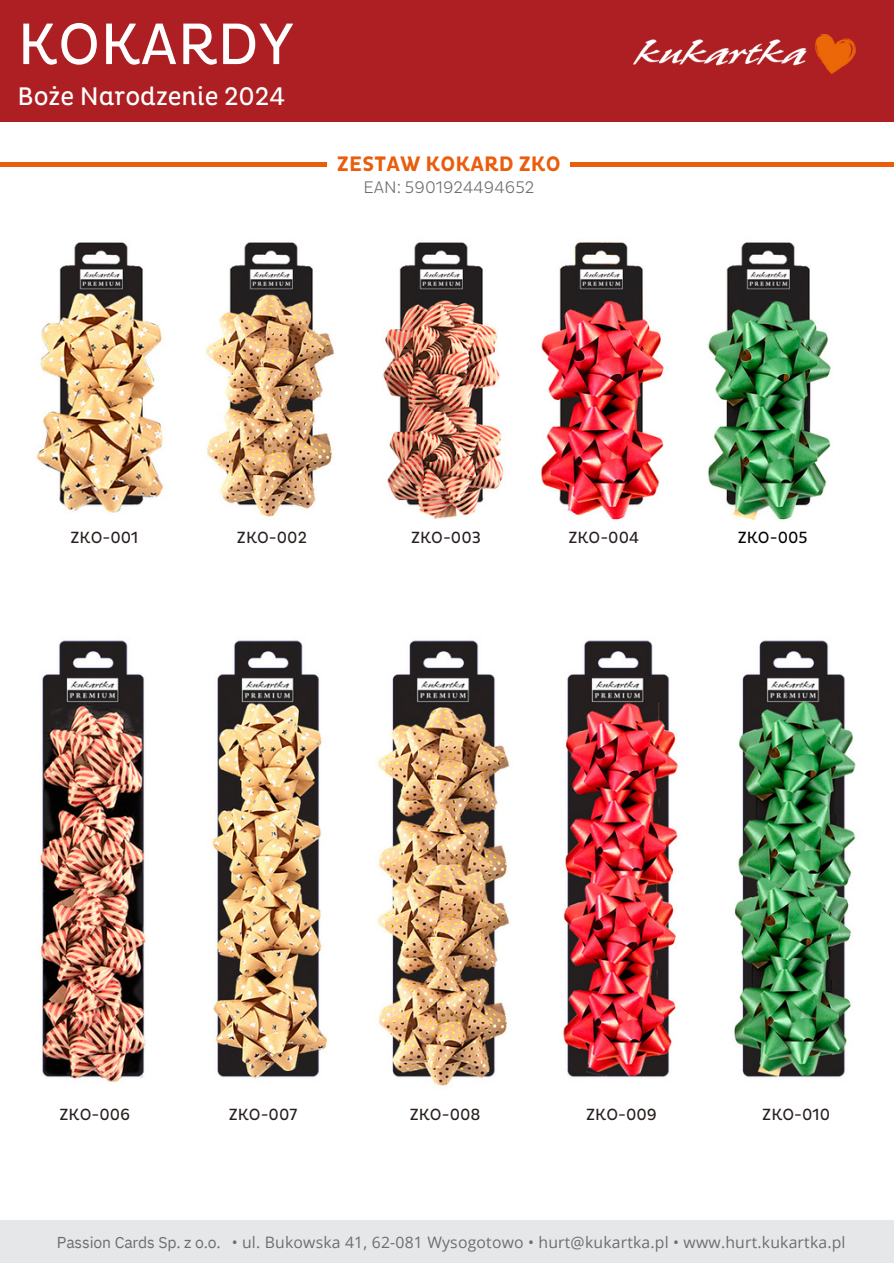
<style>
.page{position:relative;width:894px;height:1264px;background:#fff}
.page>*{position:absolute;margin:0;border:0;box-sizing:border-box;transform-origin:0 0}
.t1{font:59.55px "Pluto Cond";color:#fff}
.t2{font:25.95px "Pluto Cond";color:#fff}
.t3{font:700 21.3px "Pluto Cond";letter-spacing:.01em;color:#e95d0c}
.t4{font:300 17.1px "Pluto Cond";color:#6d6e70}
.t5{font:16.5px "Pluto Cond";color:#271f1e}
.t6{font:16.5px "Pluto Cond";color:#000}
.t7{font:15.75px "Open Sans";letter-spacing:.015em;color:#6d6e70}
.t8{font:15.75px "IBM Plex Sans";letter-spacing:-.01em;color:#6d6e70}
</style>
<div class="page">
<hr style="left:21px;top:162px;width:306px;height:4px;background:#e95d0c">
<hr style="left:570px;top:162px;width:302px;height:4px;background:#e95d0c">
<hr style="left:631px;top:162px;width:262px;height:4px;background:#e95d0c">
<hr style="left:0;top:162px;width:263px;height:4px;background:#e95d0c">
<div style="left:0;top:1220px;width:893px;height:42px;background:#e6e7e8"></div>
<img style="left:205px;top:242px;width:130px;height:275px">
<img style="left:36px;top:242px;width:128px;height:271px">
<img style="left:383px;top:242px;width:121px;height:277px">
<img style="left:541px;top:242px;width:123px;height:278px">
<img style="left:708px;top:242px;width:123px;height:278px">
<img style="left:212px;top:640px;width:115px;height:439px">
<img style="left:377px;top:640px;width:133px;height:447px">
<img style="left:40px;top:640px;width:107px;height:442px">
<img style="left:563px;top:640px;width:115px;height:439px">
<img style="left:734px;top:640px;width:122px;height:438px">
<div style="left:0;top:0;width:893px;height:122px;background:#ae1f23"></div>
<img style="left:633px;top:34px;width:222px;height:40px">
<p class="t1" style="left:18px;top:9px;width:277px">KOKARDY</p>
<p class="t2" style="left:18px;top:81px;width:269px">Boże Narodzenie 2024</p>
<p class="t3" style="left:337px;top:151px;width:225px">ZESTAW KOKARD ZKO</p>
<h1 class="t4" style="left:363px;top:177px;width:172px">EAN: 5901924494652</h1>
<p class="t5" style="left:70px;top:527px;width:69px">ZKO-001</p>
<p class="t5" style="left:237px;top:527px;width:71px">ZKO-002</p>
<p class="t5" style="left:411px;top:527px;width:71px">ZKO-003</p>
<h3 class="t5" style="left:568px;top:527px;width:72px">ZKO-004</h3>
<h3 class="t6" style="left:737px;top:527px;width:71px">ZKO-005</h3>
<p class="t5" style="left:60px;top:1105px;width:72px">ZKO-006</p>
<p class="t5" style="left:229px;top:1105px;width:70px">ZKO-007</p>
<p class="t5" style="left:409px;top:1105px;width:72px">ZKO-008</p>
<p class="t5" style="left:586px;top:1105px;width:72px">ZKO-009</p>
<p class="t5" style="left:762px;top:1105px;width:69px">ZKO-010</p>
<p class="t8" style="left:57px;top:1231px;width:165px">Passion Cards Sp. z o.o.</p>
<h2 class="t7" style="left:231px;top:1231px;width:615px">• ul. Bukowska 41, 62-081 Wysogotowo • hurt@kukartka.pl • www.hurt.kukartka.pl</h2>
</div>
